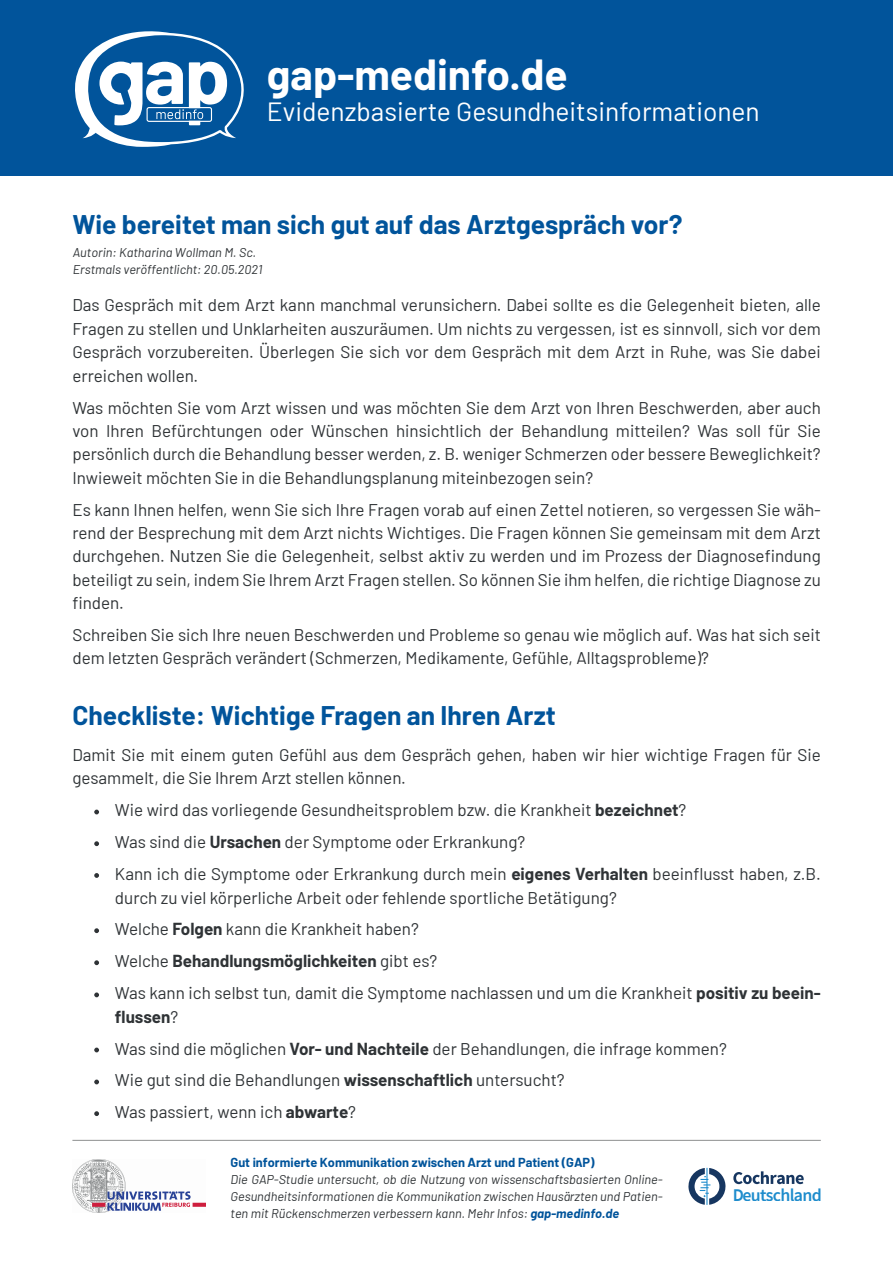
<style>
.page{position:relative;width:893px;height:1263px;background:#fff}
.page>*{position:absolute;margin:0;border:0;box-sizing:border-box;transform-origin:0 0}
.t1{font:700 42.45px "Barlow";color:#fff}
.t2{font:700 26.4px "Barlow";color:#01549b}
.t3{font:26.4px "Barlow";color:#fff}
.t4{font:600 17.85px "Source Sans Pro";letter-spacing:-.04em;color:#1e8ccc}
.t5{font:16.95px/23.4px "Barlow";color:#2f3336}
.t6{font:italic 12.75px/17px "Barlow";color:#2f3336;text-align:justify}
.t7{font:700 12.75px "Barlow";color:#01549b}
.s1{font-weight:700}
.s2{font-weight:700;color:#01549b}
</style>
<div class="page">
<img style="left:73px;top:1160px;width:132px;height:53px">
<svg style="left:688px;top:1168px;width:38px;height:37px"></svg>
<svg style="left:733px;top:1171px;width:71px;height:13px"></svg>
<div style="left:0;top:0;width:893px;height:175px;background:#01549b"></div>
<svg style="left:75px;top:31px;width:169px;height:116px"></svg>
<svg style="left:94px;top:810px;width:5px;height:4px"></svg>
<svg style="left:94px;top:841px;width:5px;height:5px"></svg>
<svg style="left:94px;top:873px;width:5px;height:5px"></svg>
<svg style="left:94px;top:928px;width:5px;height:5px"></svg>
<svg style="left:94px;top:960px;width:5px;height:5px"></svg>
<svg style="left:94px;top:1047px;width:5px;height:5px"></svg>
<svg style="left:94px;top:1079px;width:5px;height:5px"></svg>
<svg style="left:94px;top:1111px;width:5px;height:5px"></svg>
<svg style="left:94px;top:992px;width:5px;height:5px"></svg>
<hr style="left:72px;top:1140px;width:749px;height:1px;background:#8e9091">
<h1 class="t1" style="left:267px;top:43px;width:302px">gap-medinfo.de</h1>
<h2 class="t3" style="left:267px;top:93px;width:494px">Evidenzbasierte Gesundheitsinformationen</h2>
<h2 class="t2" style="left:72px;top:205px;width:611px">Wie bereitet man sich gut auf das Arztgespräch vor?</h2>
<p class="t6" style="left:73px;top:243px;width:191px">Autorin: Katharina Wollman M. Sc.<br>Erstmals veröffentlicht: 20.05.2021</p>
<p class="t5" style="left:72px;top:292px;width:750px;text-align:justify">Das Gespräch mit dem Arzt kann manchmal verunsichern. Dabei sollte es die Gelegenheit bieten, alle Fragen zu stellen und Unklarheiten auszuräumen. Um nichts zu vergessen, ist es sinnvoll, sich vor dem Gespräch vorzubereiten. Überlegen Sie sich vor dem Gespräch mit dem Arzt in Ruhe, was Sie dabei erreichen wollen.</p>
<p class="t5" style="left:72px;top:394px;width:750px;text-align:justify">Was möchten Sie vom Arzt wissen und was möchten Sie dem Arzt von Ihren Beschwerden, aber auch von Ihren Befürchtungen oder Wünschen hinsichtlich der Behandlung mitteilen? Was soll für Sie persönlich durch die Behandlung besser werden, z. B. weniger Schmerzen oder bessere Beweglichkeit?<br>Inwieweit möchten Sie in die Behandlungsplanung miteinbezogen sein?</p>
<p class="t5" style="left:72px;top:496px;width:750px;text-align:justify">Es kann Ihnen helfen, wenn Sie sich Ihre Fragen vorab auf einen Zettel notieren, so vergessen Sie wäh&shy;rend der Besprechung mit dem Arzt nichts Wichtiges. Die Fragen können Sie gemeinsam mit dem Arzt durchgehen. Nutzen Sie die Gelegenheit, selbst aktiv zu werden und im Prozess der Diagnosefindung beteiligt zu sein, indem Sie Ihrem Arzt Fragen stellen. So können Sie ihm helfen, die richtige Diagnose zu finden.</p>
<p class="t5" style="left:72px;top:622px;width:750px">Schreiben Sie sich Ihre neuen Beschwerden und Probleme so genau wie möglich auf. Was hat sich seit dem letzten Gespräch verändert (Schmerzen, Medikamente, Gefühle, Alltagsprobleme)?</p>
<h2 class="t2" style="left:72px;top:696px;width:485px">Checkliste: Wichtige Fragen an Ihren Arzt</h2>
<p class="t5" style="left:72px;top:742px;width:750px">Damit Sie mit einem guten Gefühl aus dem Gespräch gehen, haben wir hier wichtige Fragen für Sie gesammelt, die Sie Ihrem Arzt stellen können.</p>
<p class="t5" style="left:115px;top:793px;width:707px;line-height:32px">Wie wird das vorliegende Gesundheitsproblem bzw. die Krankheit <span class="s1">bezeichnet</span>?<br>Was sind die <span class="s1">Ursachen</span> der Symptome oder Erkrankung?<br>Kann ich die Symptome oder Erkrankung durch mein <span class="s1">eigenes Verhalten</span> beeinflusst haben, z.B.</p>
<p class="t5" style="left:115px;top:880px;width:707px;line-height:32px">durch zu viel körperliche Arbeit oder fehlende sportliche Betätigung?<br>Welche <span class="s1">Folgen</span> kann die Krankheit haben?<br>Welche <span class="s1">Behandlungsmöglichkeiten</span> gibt es?<br>Was kann ich selbst tun, damit die Symptome nachlassen und um die Krankheit <span class="s1">positiv zu beein-</span></p>
<p class="t5" style="left:115px;top:999px;width:613px;line-height:32px"><span class="s1">flussen</span>?<br>Was sind die möglichen <span class="s1">Vor- und Nachteile</span> der Behandlungen, die infrage kommen?<br>Wie gut sind die Behandlungen <span class="s1">wissenschaftlich</span> untersucht?<br>Was passiert, wenn ich <span class="s1">abwarte</span>?</p>
<p class="t7" style="left:231px;top:1152px;width:366px">Gut informierte Kommunikation zwischen Arzt und Patient (GAP)</p>
<p class="t6" style="left:231px;top:1169px;width:434px">Die GAP-Studie untersucht, ob die Nutzung von wissenschaftsbasierten Online-Gesundheitsinformationen die Kommunikation zwischen Hausärzten und Patien&shy;ten mit Rückenschmerzen verbessern kann. Mehr Infos: <span class="s2">gap-medinfo.de</span></p>
<p class="t4" style="left:732px;top:1183px;width:91px">Deutschland</p>
</div>
